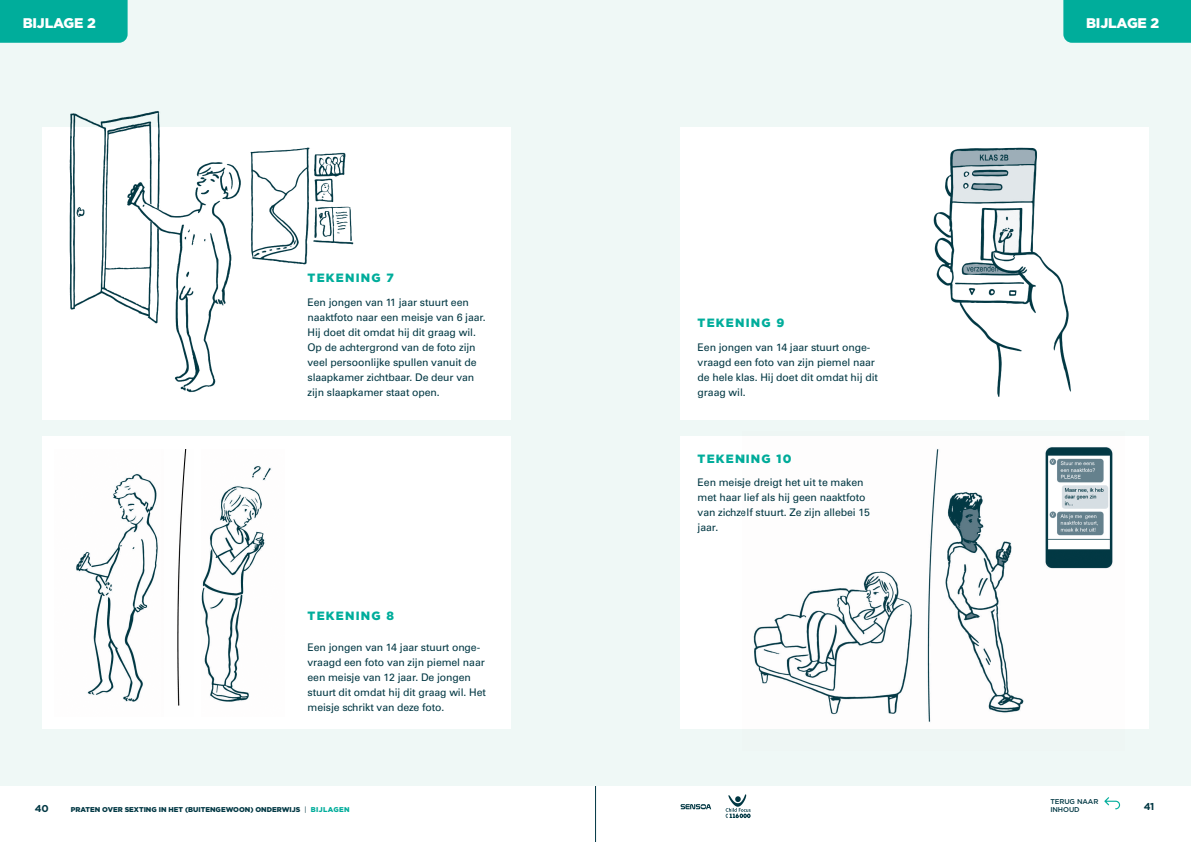
<style>
.page{position:relative;width:1191px;height:842px;background:#fff}
.page>*{position:absolute;margin:0;border:0;box-sizing:border-box;transform-origin:0 0}
.t1{font:900 14px "Gotham";letter-spacing:-.01em;color:#fff}
.t2{font:900 12px "Gotham";letter-spacing:.1em;color:#00ad9b}
.t3{font:10.5px/15px "Univers LT Std";letter-spacing:-.01em;color:#003743}
.t4{font:700 10px "Gotham";color:#003743}
.t5{font:900 7px "Gotham";color:#003743}
.t6{font:500 7px/8px "Gotham";letter-spacing:-.01em;color:#003743}
.t7{font:900 7px "Gotham";letter-spacing:.05em;color:#00ad9b}
.s1{font-weight:400;color:#003743}
</style>
<div class="page">
<svg style="left:1104px;top:797px;width:16px;height:12px"></svg>
<svg style="left:680px;top:804px;width:31px;height:5px"></svg>
<svg style="left:725px;top:794px;width:25px;height:24px"></svg>
<hr style="left:37px;top:785px;width:473px;height:1px;background:#003743">
<hr style="left:680px;top:785px;width:474px;height:1px;background:#003743">
<hr style="left:595px;top:0;width:1px;height:842px;background:#003743">
<div style="left:595px;top:0;width:596px;height:785px;background:#eff8f6"></div>
<div style="left:0;top:0;width:595px;height:785px;background:#eff8f6"></div>
<div style="left:1063px;top:0;width:128px;height:43px;background:#00ad9b"></div>
<div style="left:0;top:0;width:128px;height:43px;background:#00ad9b"></div>
<div style="left:680px;top:128px;width:469px;height:292px;background:#fff"></div>
<div style="left:42px;top:128px;width:468px;height:292px;background:#fff"></div>
<div style="left:680px;top:437px;width:469px;height:292px;background:#fff"></div>
<div style="left:42px;top:437px;width:468px;height:292px;background:#fff"></div>
<img style="left:743px;top:436px;width:381px;height:286px">
<img style="left:177px;top:449px;width:10px;height:257px">
<img style="left:76px;top:473px;width:82px;height:229px">
<img style="left:202px;top:466px;width:69px;height:236px">
<img style="left:933px;top:147px;width:138px;height:250px">
<img style="left:60px;top:111px;width:299px;height:282px">
<h1 class="t1" style="left:23px;top:14px;width:75px">BIJLAGE 2</h1>
<h1 class="t1" style="left:1086px;top:14px;width:75px">BIJLAGE 2</h1>
<p class="t2" style="left:307px;top:270px;width:88px">TEKENING 7</p>
<p class="t3" style="left:307px;top:295px;width:180px">Een jongen van 11 jaar stuurt een naaktfoto naar een meisje van 6 jaar.<br>Hij doet dit omdat hij dit graag wil.<br>Op de achtergrond van de foto zijn veel persoonlijke spullen vanuit de slaapkamer zichtbaar. De deur van zijn slaapkamer staat open.</p>
<p class="t2" style="left:307px;top:607px;width:88px">TEKENING 8</p>
<p class="t3" style="left:307px;top:640px;width:180px">Een jongen van 14 jaar stuurt onge&shy;vraagd een foto van zijn piemel naar een meisje van 12 jaar. De jongen stuurt dit omdat hij dit graag wil. Het meisje schrikt van deze foto.</p>
<p class="t2" style="left:697px;top:315px;width:88px">TEKENING 9</p>
<p class="t3" style="left:697px;top:340px;width:182px">Een jongen van 14 jaar stuurt onge&shy;vraagd een foto van zijn piemel naar de hele klas. Hij doet dit omdat hij dit graag wil.</p>
<p class="t2" style="left:697px;top:451px;width:95px">TEKENING 10</p>
<p class="t3" style="left:697px;top:475px;width:174px">Een meisje dreigt het uit te maken met haar lief als hij geen naaktfoto van zichzelf stuurt. Ze zijn allebei 15 jaar.</p>
<p class="t7" style="left:304px;top:805px;width:47px"><span class="s1">|</span> BIJLAGEN</p>
<p class="t6" style="left:1050px;top:798px;width:50px">TERUG NAAR<br>INHOUD</p>
<p class="t4" style="left:35px;top:802px;width:15px">40</p>
<p class="t5" style="left:71px;top:805px;width:231px">PRATEN OVER SEXTING IN HET (BUITENGEWOON) ONDERWIJS</p>
<p class="t4" style="left:1143px;top:799px;width:12px">41</p>
</div>
